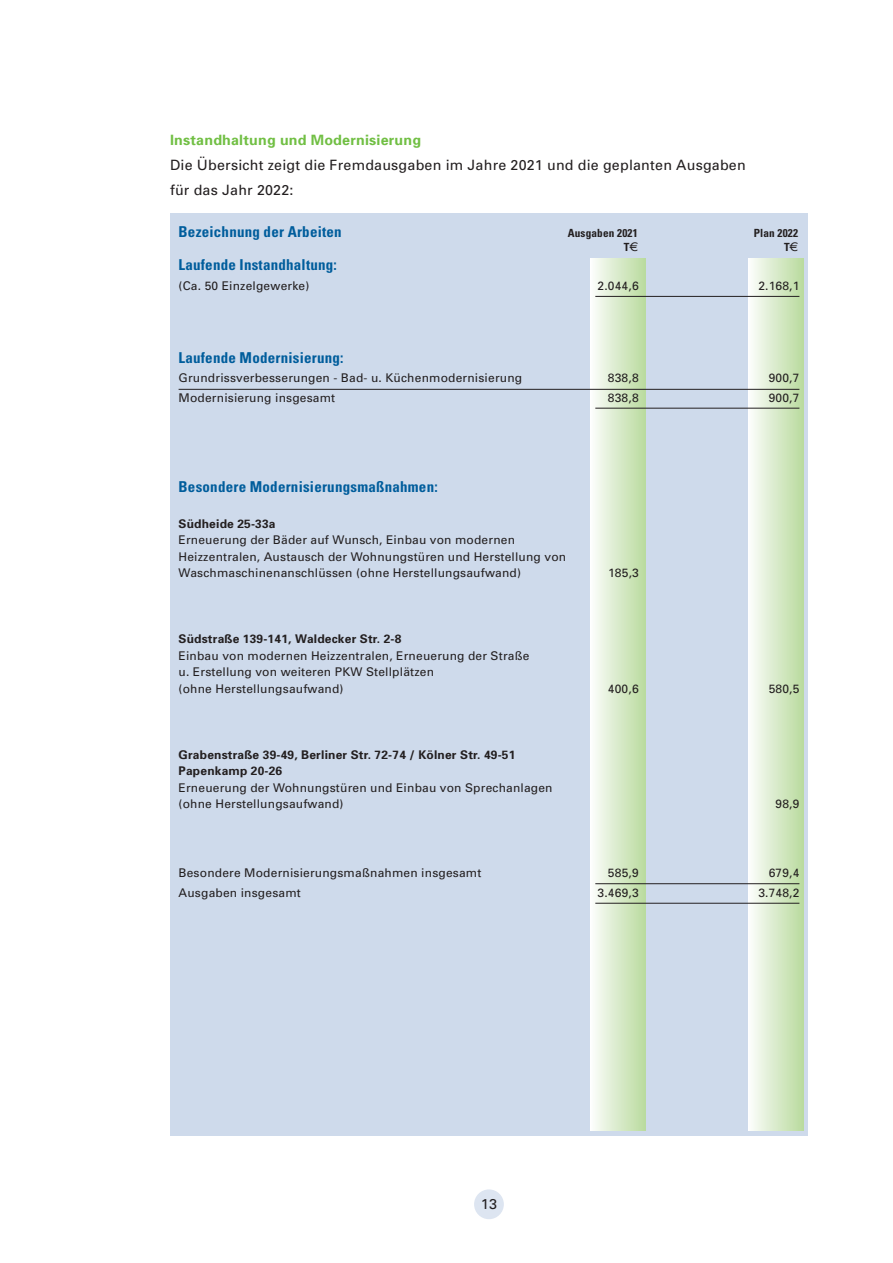
<style>
.page{position:relative;width:893px;height:1263px;background:#fff}
.page>*{position:absolute;margin:0;border:0;box-sizing:border-box;transform-origin:0 0}
.t1{font:700 condensed 15px "Univers";letter-spacing:.015em;color:#005d9c}
.t2{font:14.25px/24.8px "Univers";letter-spacing:.015em;color:#231f20}
.t3{font:700 14.25px "Univers";letter-spacing:.015em;color:#71bf44}
.t4{font:12px/16.5px "Univers";letter-spacing:.015em;color:#231f20}
.t5{font:700 12px/16.5px "Univers";letter-spacing:.015em;color:#231f20}
.t6{font:700 condensed 11.25px "Univers";letter-spacing:.015em;color:#231f20}
.s1{font-family:"LT Euro Money";font-weight:400;font-stretch:normal}
</style>
<div class="page">
<div style="left:474px;top:1189px;width:30px;height:30px;background:#dde5f1;border-radius:50%"></div>
<div style="left:170px;top:213px;width:638px;height:922px;background:#cedaeb"></div>
<div style="left:591px;top:258px;width:55px;height:872px;background:linear-gradient(to right,#fbfcfa,#b9da9d)"></div>
<div style="left:748px;top:258px;width:56px;height:872px;background:linear-gradient(to right,#fcfdfc,#b9da9e)"></div>
<hr style="left:595px;top:296px;width:204px;height:1px;background:#231f20">
<hr style="left:595px;top:408px;width:204px;height:1px;background:#231f20">
<hr style="left:595px;top:883px;width:204px;height:1px;background:#231f20">
<hr style="left:595px;top:903px;width:204px;height:1px;background:#231f20">
<hr style="left:179px;top:389px;width:620px;height:1px;background:#231f20">
<p class="t3" style="left:170px;top:131px;width:253px">Instandhaltung und Modernisierung</p>
<p class="t2" style="left:170px;top:152px;width:577px">Die Übersicht zeigt die Fremdausgaben im Jahre 2021 und die geplanten Ausgaben für das Jahr 2022:</p>
<p class="t1" style="left:179px;top:223px;width:165px">Bezeichnung der Arbeiten</p>
<p class="t6" style="left:568px;top:226px;width:71px">Ausgaben 2021</p>
<p class="t6" style="left:754px;top:226px;width:46px">Plan 2022</p>
<p class="t6" style="left:624px;top:240px;width:15px">T<span class="s1">.</span></p>
<p class="t6" style="left:784px;top:240px;width:15px">T<span class="s1">.</span></p>
<p class="t1" style="left:179px;top:256px;width:160px">Laufende Instandhaltung:</p>
<p class="t4" style="left:179px;top:277px;width:132px">(Ca. 50 Einzelgewerke)</p>
<p class="t4" style="left:598px;top:277px;width:43px">2.044,6</p>
<p class="t4" style="left:758px;top:277px;width:43px">2.168,1</p>
<p class="t1" style="left:179px;top:348px;width:166px">Laufende Modernisierung:</p>
<p class="t4" style="left:179px;top:369px;width:345px">Grundrissverbesserungen - Bad- u. Küchenmodernisierung</p>
<p class="t4" style="left:608px;top:369px;width:32px">838,8</p>
<p class="t4" style="left:769px;top:369px;width:32px">900,7</p>
<p class="t4" style="left:179px;top:389px;width:158px">Modernisierung insgesamt</p>
<p class="t4" style="left:608px;top:389px;width:32px">838,8</p>
<p class="t4" style="left:769px;top:389px;width:32px">900,7</p>
<p class="t1" style="left:179px;top:477px;width:261px">Besondere Modernisierungsmaßnahmen:</p>
<p class="t5" style="left:179px;top:515px;width:99px">Südheide 25-33a</p>
<p class="t4" style="left:179px;top:531px;width:389px">Erneuerung der Bäder auf Wunsch, Einbau von modernen<br>Heizzentralen, Austausch der Wohnungstüren und Herstellung von<br>Waschmaschinenanschlüssen (ohne Herstellungsaufwand)</p>
<p class="t5" style="left:179px;top:630px;width:224px">Südstraße 139-141, Waldecker Str. 2-8</p>
<p class="t4" style="left:179px;top:647px;width:352px">Einbau von modernen Heizzentralen, Erneuerung der Straße u. Erstellung von weiteren PKW Stellplätzen<br>(ohne Herstellungsaufwand)</p>
<p class="t5" style="left:179px;top:746px;width:338px">Grabenstraße 39-49, Berliner Str. 72-74 / Kölner Str. 49-51<br>Papenkamp 20-26</p>
<p class="t4" style="left:179px;top:779px;width:376px">Erneuerung der Wohnungstüren und Einbau von Sprechanlagen (ohne Herstellungsaufwand)</p>
<p class="t4" style="left:608px;top:564px;width:32px">185,3</p>
<p class="t4" style="left:608px;top:680px;width:32px">400,6</p>
<p class="t4" style="left:769px;top:680px;width:32px">580,5</p>
<p class="t4" style="left:775px;top:795px;width:25px">98,9</p>
<p class="t4" style="left:179px;top:864px;width:304px">Besondere Modernisierungsmaßnahmen insgesamt</p>
<p class="t4" style="left:608px;top:864px;width:32px">585,9</p>
<p class="t4" style="left:769px;top:864px;width:32px">679,4</p>
<p class="t4" style="left:179px;top:884px;width:124px">Ausgaben insgesamt</p>
<p class="t4" style="left:598px;top:884px;width:43px">3.469,3</p>
<p class="t4" style="left:758px;top:884px;width:43px">3.748,2</p>
<p class="t2" style="left:481px;top:1192px;width:18px">13</p>
</div>
